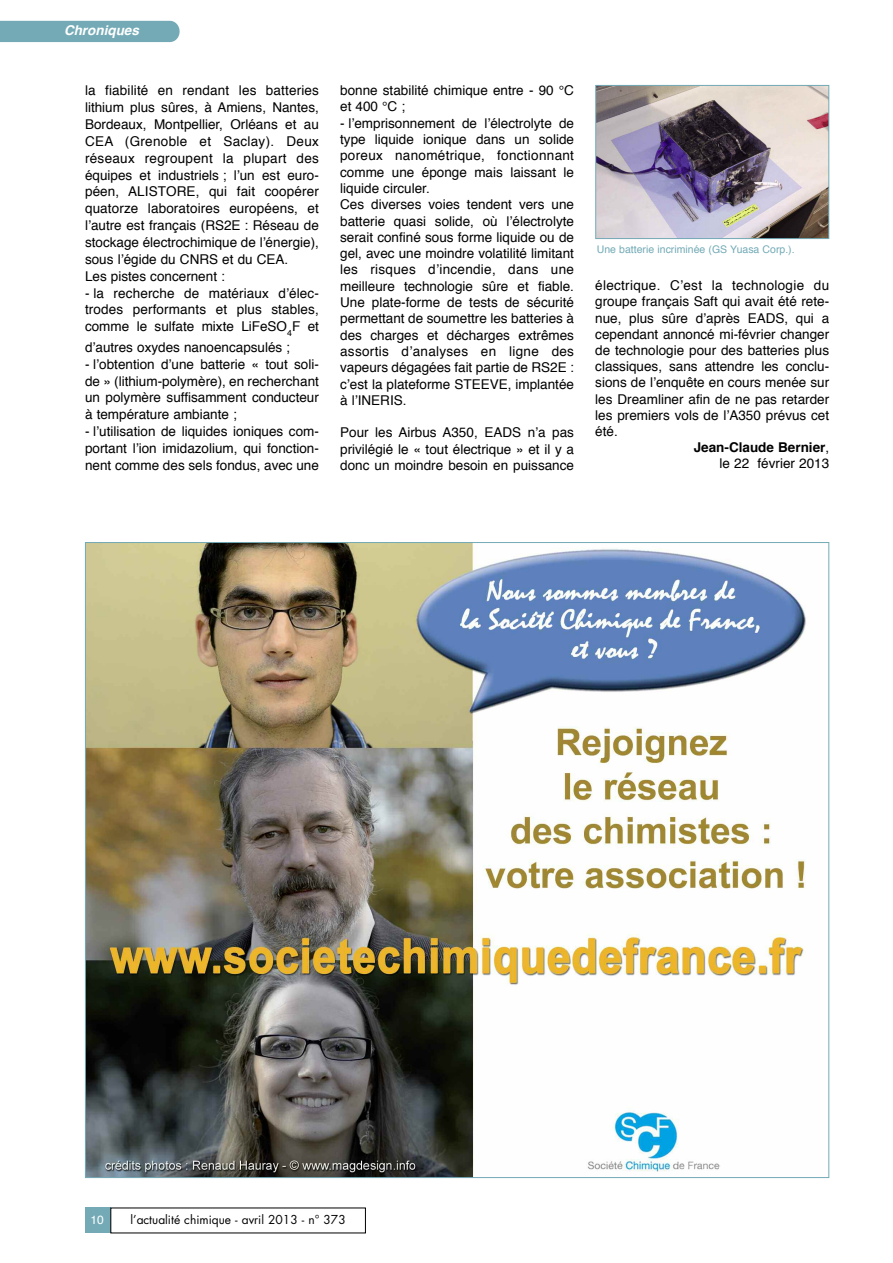
<style>
.page{position:relative;width:893px;height:1263px;background:#fff}
.page>*{position:absolute;margin:0;border:0;box-sizing:border-box;transform-origin:0 0}
.t1{font:13.5px/16.4px "Helvetica";color:#000;text-align:justify}
.t2{font:13.5px "Helvetica";letter-spacing:.02em;color:#000}
.t3{font:700 13.5px "Helvetica";color:#000}
.t4{font:italic 700 13.5px "Helvetica";color:#fff}
.t5{font:12px "Futura";color:#000}
.t6{font:12px "Helvetica";color:#fff}
.t7{font:10.5px "Helvetica";color:#73aab6}
.s1{font-weight:400}
</style>
<div class="page">
<div style="left:85px;top:1208px;width:26px;height:25px;background:#73aab6"></div>
<div style="left:0;top:21px;width:180px;height:21px;background:#73aab6"></div>
<img style="left:597px;top:87px;width:230px;height:150px">
<div style="left:595px;top:85px;width:234px;height:154px;border:1px solid #73aab6"></div>
<img style="left:87px;top:544px;width:719px;height:632px">
<p class="t4" style="left:64px;top:25px;width:76px">Chroniques</p>
<p class="t1" style="left:85px;top:83px;width:235px;line-height:16.8px;text-align:left">la fiabilité en rendant les batteries lithium plus sûres, à Amiens, Nantes, Bordeaux, Montpellier, Orléans et au CEA (Grenoble et Saclay). Deux réseaux regroupent la plupart des équipes et industriels ; l’un est euro&shy;péen, ALISTORE, qui fait coopérer quatorze laboratoires européens, et l’autre est français (RS2E : Réseau de stockage électrochimique de l’énergie), sous l’égide du CNRS et du CEA.<br>Les pistes concernent :</p>
<p class="t1" style="left:85px;top:286px;width:235px;line-height:16.8px">- la recherche de matériaux d’élec&shy;trodes performants et plus stables, comme le sulfate mixte LiFeSO<sub>4</sub>F et</p>
<p class="t1" style="left:85px;top:340px;width:206px">d’autres oxydes nanoencapsulés ;</p>
<p class="t1" style="left:85px;top:357px;width:235px;line-height:16.8px">- l’obtention d’une batterie « tout soli&shy;de » (lithium-polymère), en recherchant un polymère suffisamment conducteur à température ambiante ;</p>
<p class="t1" style="left:85px;top:424px;width:235px;line-height:16.8px">- l’utilisation de liquides ioniques com&shy;portant l’ion imidazolium, qui fonction&shy;nent comme des sels fondus, avec une</p>
<p class="t1" style="left:340px;top:83px;width:235px">bonne stabilité chimique entre - 90 °C et 400 °C ;</p>
<p class="t1" style="left:340px;top:116px;width:235px;text-align:left">- l’emprisonnement de l’électrolyte de type liquide ionique dans un solide poreux nanométrique, fonctionnant comme une éponge mais laissant le liquide circuler.<br>Ces diverses voies tendent vers une batterie quasi solide, où l’électrolyte serait confiné sous forme liquide ou de gel, avec une moindre volatilité limitant les risques d’incendie, dans une meilleure technologie sûre et fiable.<br>Une plate-forme de tests de sécurité permettant de soumettre les batteries à des charges et décharges extrêmes assortis d’analyses en ligne des vapeurs dégagées fait partie de RS2E : c’est la plateforme STEEVE, implantée à l’INERIS.</p>
<p class="t1" style="left:340px;top:426px;width:235px">Pour les Airbus A350, EADS n’a pas privilégié le « tout électrique » et il y a donc un moindre besoin en puissance</p>
<p class="t7" style="left:597px;top:245px;width:199px">Une batterie incriminée (GS Yuasa Corp.).</p>
<p class="t2" style="left:595px;top:280px;width:235px">électrique. C’est la technologie du</p>
<p class="t1" style="left:595px;top:295px;width:235px">groupe français Saft qui avait été rete-</p>
<p class="t1" style="left:595px;top:311px;width:235px">nue, plus sûre d’après EADS, qui a</p>
<p class="t1" style="left:595px;top:327px;width:235px">cependant annoncé mi-février changer</p>
<p class="t1" style="left:595px;top:343px;width:235px">de technologie pour des batteries plus</p>
<p class="t1" style="left:595px;top:359px;width:235px">classiques, sans attendre les conclu-</p>
<p class="t1" style="left:595px;top:376px;width:235px">sions de l’enquête en cours menée sur</p>
<p class="t1" style="left:595px;top:392px;width:235px">les Dreamliner afin de ne pas retarder</p>
<p class="t1" style="left:595px;top:408px;width:235px">les premiers vols de l’A350 prévus cet</p>
<p class="t1" style="left:595px;top:424px;width:24px">été.</p>
<p class="t3" style="left:694px;top:442px;width:137px">Jean-Claude Bernier<span class="s1">,</span></p>
<p class="t1" style="left:720px;top:457px;width:111px">le 22 février 2013</p>
<p class="t6" style="left:90px;top:1215px;width:15px">10</p>
<p class="t5" style="left:130px;top:1214px;width:217px">l’actualité chimique - avril 2013 - n° 373</p>
</div>
